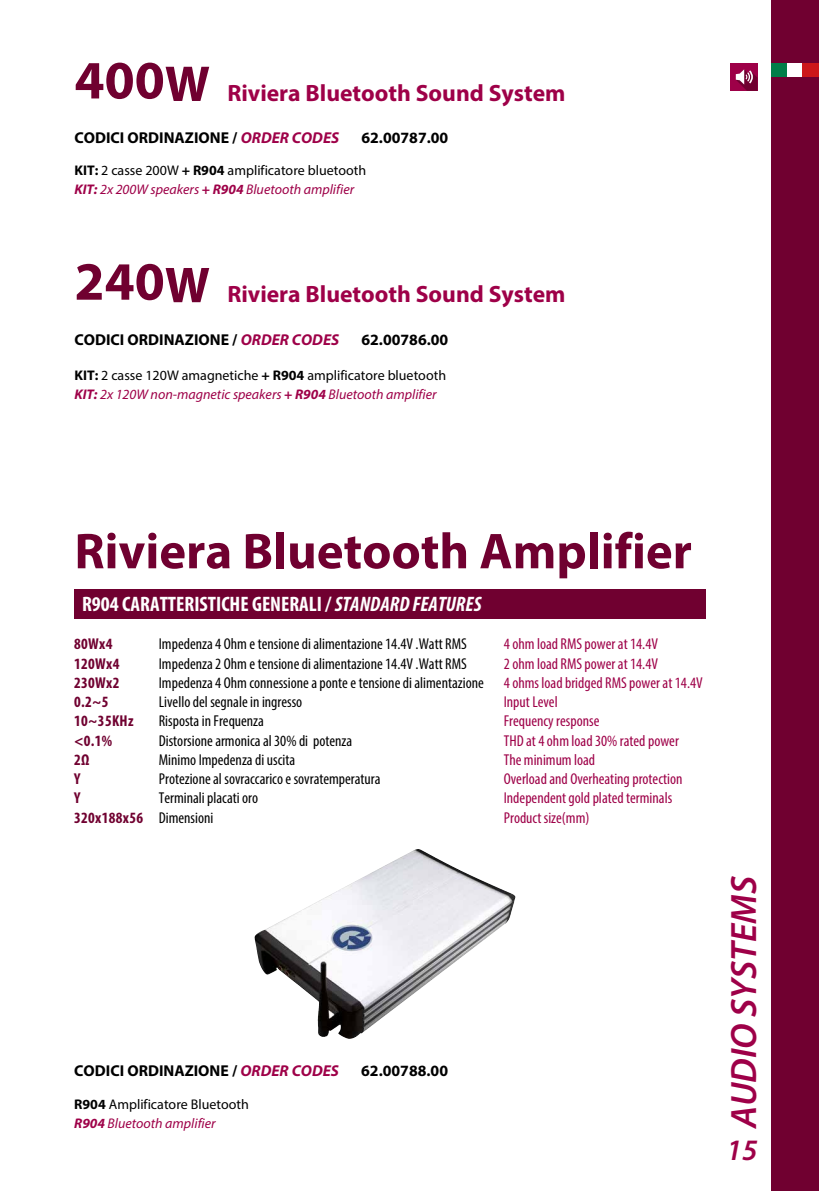
<style>
.page{position:relative;width:819px;height:1191px;background:#fff}
.page>*{position:absolute;margin:0;border:0;box-sizing:border-box;transform-origin:0 0}
.t1{font:700 54.25px "Myriad Pro";color:#700030}
.t2{font:700 50.75px "Myriad Pro";color:#700030}
.t3{font:italic 600 36.75px "Myriad Pro";color:#9e0048}
.t4{font:italic 600 29.75px "Myriad Pro";color:#9e0048}
.t5{font:700 23.62px "Myriad Pro";color:#9e0048}
.t6{font:700 condensed 21px "Myriad Pro";color:#fff}
.t7{font:condensed 15.75px/19.2px "Myriad Pro";color:#000}
.t8{font:condensed 15.75px/19.2px "Myriad Pro";color:#9e0048}
.t9{font:700 15.75px "Myriad Pro";color:#000}
.t10{font:700 condensed 15.75px/19.2px "Myriad Pro";letter-spacing:.02em;color:#700030}
.t11{font:14px/19.2px "Myriad Pro";color:#000}
.t12{font:italic 14px/19.2px "Myriad Pro";color:#9e0048}
.s1{font-size:50.75px}
.s2{font-style:italic;color:#9e0048}
.s3{font-weight:700}
.s4{font-weight:700;font-style:italic;color:#9e0048}
.s5{font-weight:700;font-style:normal;color:#000}
.s6{font-style:normal;color:#000}
.s7{font-style:italic}
</style>
<div class="page">
<img style="left:364px;top:849px;width:52px;height:28px">
<div style="left:74px;top:590px;width:631px;height:29px;background:#700030"></div>
<div style="left:771px;top:0;width:48px;height:1191px;background:#700030"></div>
<div style="left:729px;top:63px;width:28px;height:28px;background:#9e0048"></div>
<svg style="left:735px;top:69px;width:22px;height:22px"></svg>
<div style="left:801px;top:63px;width:18px;height:14px;background:#cd171a"></div>
<div style="left:786px;top:63px;width:15px;height:14px;background:#fff"></div>
<div style="left:771px;top:63px;width:15px;height:14px;background:#007e48"></div>
<h1 class="t1" style="left:74px;top:45px;width:137px">400<span class="s1">W</span></h1>
<h3 class="t5" style="left:227px;top:78px;width:340px">Riviera Bluetooth Sound System</h3>
<p class="t9" style="left:74px;top:128px;width:266px">CODICI ORDINAZIONE / <span class="s2">ORDER CODES</span></p>
<p class="t9" style="left:361px;top:128px;width:88px">62.00787.00</p>
<p class="t11" style="left:74px;top:160px;width:293px"><span class="s3">KIT:</span> 2 casse 200W <span class="s3">+ R904</span> amplificatore bluetooth<br><span class="s4">KIT:</span> <span class="s2">2x 200W speakers</span> <span class="s4">+ R904</span> <span class="s2">Bluetooth amplifier</span></p>
<h1 class="t1" style="left:74px;top:246px;width:137px">240<span class="s1">W</span></h1>
<h3 class="t5" style="left:227px;top:278px;width:340px">Riviera Bluetooth Sound System</h3>
<p class="t9" style="left:74px;top:329px;width:266px">CODICI ORDINAZIONE / <span class="s2">ORDER CODES</span></p>
<p class="t9" style="left:361px;top:329px;width:88px">62.00786.00</p>
<p class="t12" style="left:74px;top:365px;width:373px"><span class="s5">KIT:</span> <span class="s6">2 casse 120W amagnetiche</span> <span class="s5">+ R904</span> <span class="s6">amplificatore bluetooth<br></span><span class="s3">KIT:</span> 2x 120W non-magnetic speakers <span class="s3">+ R904</span> Bluetooth amplifier</p>
<h2 class="t2" style="left:74px;top:518px;width:619px">Riviera Bluetooth Amplifier</h2>
<h3 class="t6" style="left:82px;top:590px;width:401px">R904 CARATTERISTICHE GENERALI / <span class="s7">STANDARD FEATURES</span></h3>
<p class="t10" style="left:74px;top:634px;width:70px">80Wx4<br>120Wx4<br>230Wx2<br>0.2~5<br>10~35KHz &lt;0.1%<br>2Ω<br>Y<br>Y<br>320x188x56</p>
<p class="t7" style="left:159px;top:634px;width:326px">Impedenza 4 Ohm e tensione di alimentazione 14.4V .Watt RMS Impedenza 2 Ohm e tensione di alimentazione 14.4V .Watt RMS Impedenza 4 Ohm connessione a ponte e tensione di alimentazione Livello del segnale in ingresso<br>Risposta in Frequenza<br>Distorsione armonica al 30% di potenza<br>Minimo Impedenza di uscita<br>Protezione al sovraccarico e sovratemperatura<br>Terminali placati oro<br>Dimensioni</p>
<p class="t8" style="left:504px;top:634px;width:200px">4 ohm load RMS power at 14.4V<br>2 ohm load RMS power at 14.4V<br>4 ohms load bridged RMS power at 14.4V<br>Input Level<br>Frequency response<br>THD at 4 ohm load 30% rated power<br>The minimum load<br>Overload and Overheating protection<br>Independent gold plated terminals<br>Product size(mm)</p>
<p class="t9" style="left:74px;top:1060px;width:266px">CODICI ORDINAZIONE / <span class="s2">ORDER CODES</span></p>
<p class="t9" style="left:361px;top:1060px;width:88px">62.00788.00</p>
<p class="t11" style="left:74px;top:1094px;width:176px"><span class="s3">R904</span> Amplificatore Bluetooth<br><span class="s4">R904</span> <span class="s2">Bluetooth amplifier</span></p>
<h3 class="t3" style="left:720px;top:1128px;width:253px;rotate:-90deg">AUDIO SYSTEMS</h3>
<h3 class="t4" style="left:726px;top:1131px;width:32px">15</h3>
</div>
